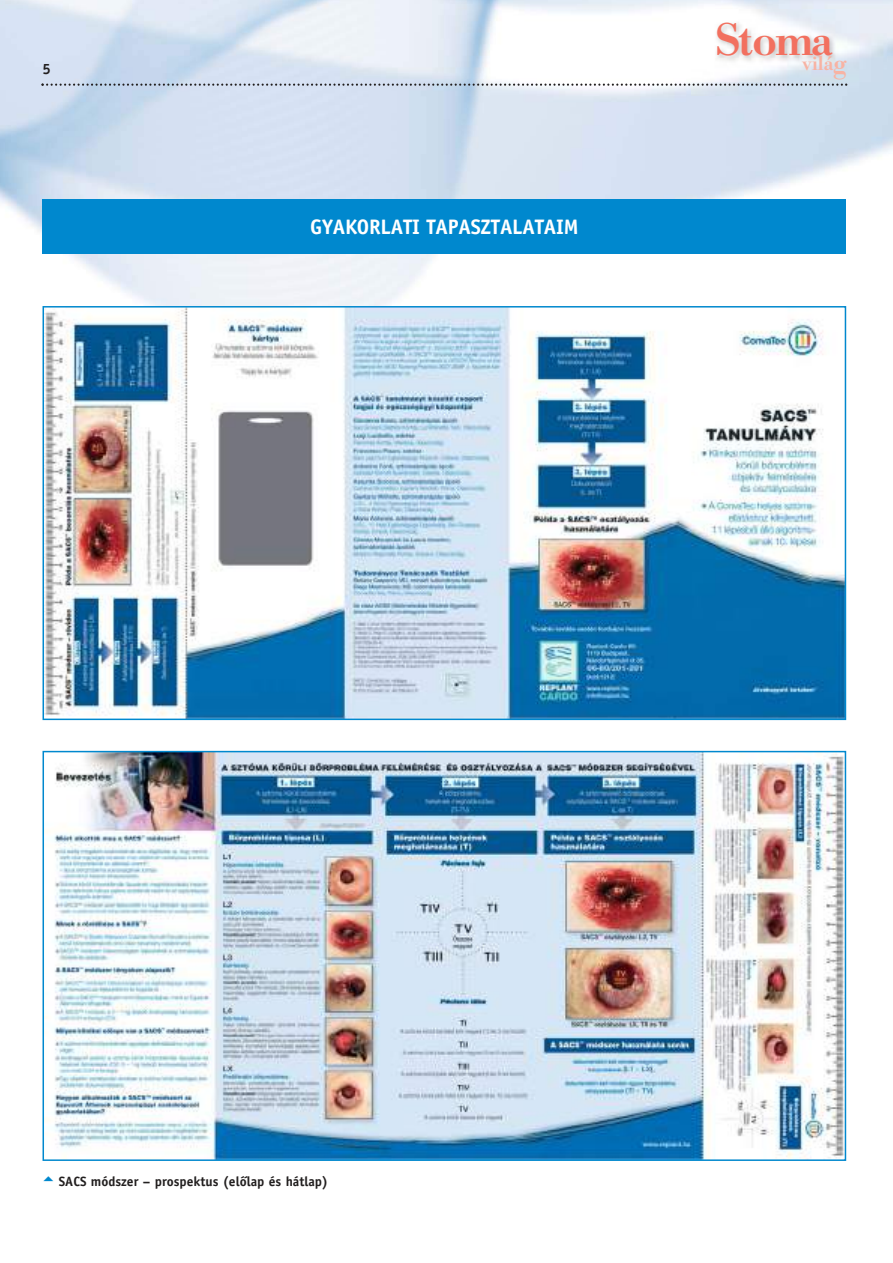
<style>
.page{position:relative;width:893px;height:1263px;background:#fff}
.page>*{position:absolute;margin:0;border:0;box-sizing:border-box;transform-origin:0 0}
.t1{font:45px "B Bodoni Md PFL";letter-spacing:-.025em;color:#f2705f}
.t2{font:700 21px "Officina Sans";letter-spacing:-.01em;color:#fff}
.t3{font:20.1px "B Bodoni Md PFL";color:#f8b3a3}
.t4{font:700 15px "Officina Sans";color:#221f1f}
.t5{font:700 13.5px "Officina Sans";color:#221f1f}
.s1{font-size:26.4px}
</style>
<div class="page">
<img style="left:0;top:0;width:893px;height:412px">
<img style="left:692px;top:10px;width:195px;height:85px">
<svg style="left:41px;top:84px;width:806px;height:2px;background:#9ca2ab"></svg>
<img style="left:46px;top:309px;width:797px;height:408px">
<div style="left:43px;top:306px;width:803px;height:414px;border:2px solid #0088ce"></div>
<img style="left:46px;top:754px;width:797px;height:404px">
<div style="left:43px;top:751px;width:803px;height:410px;border:2px solid #0088ce"></div>
<div style="left:43px;top:200px;width:803px;height:54px;background:#0088ce"></div>
<h1 class="t1" style="left:714px;top:13px;width:119px">Stoma</h1>
<p class="t4" style="left:43px;top:63px;width:10px">5</p>
<h3 class="t3" style="left:802px;top:51px;width:46px">vilá<span class="s1">g</span></h3>
<h2 class="t2" style="left:310px;top:219px;width:270px">GYA KOR LA TI TA PASZ TA LA TA IM</h2>
<p class="t5" style="left:59px;top:1176px;width:271px">SACS módszer – prospektus (elôlap és hátlap)</p>
</div>
